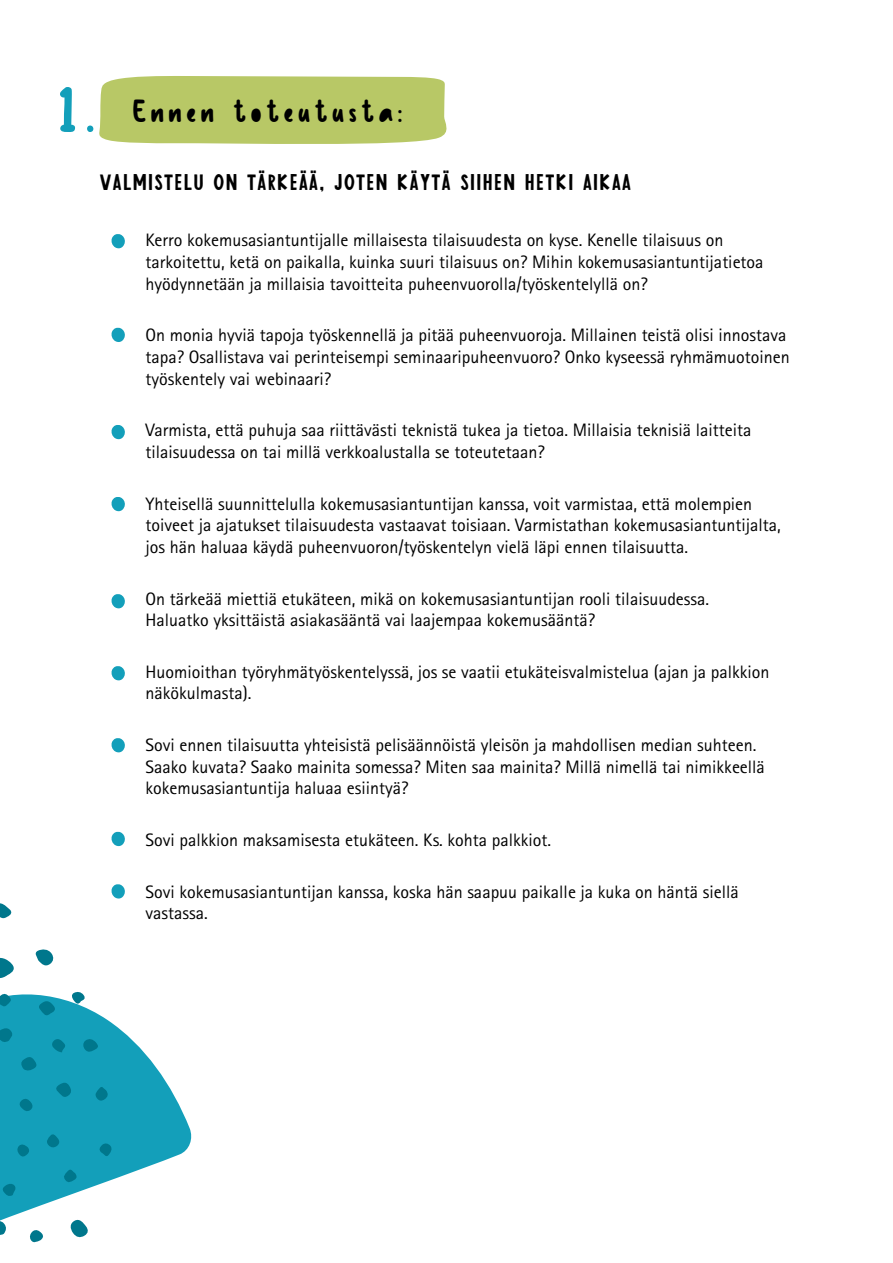
<style>
.page{position:relative;width:893px;height:1263px;background:#fff}
.page>*{position:absolute;margin:0;border:0;box-sizing:border-box;transform-origin:0 0}
.t1{font:60px "Sumo";color:#139fba}
.Väliotsikko{font:30px "Sumo Book Alt";color:#000}
.väliotsikko_vaiheet{font:21px "Sumo Book Caps";color:#000}
.Leipis{font:18px/21.6px "Rotis Sans Serif Std";color:#000}
</style>
<div class="page">
<div style="left:99px;top:76px;width:348px;height:68px;background:#b8c866"></div>
<svg style="left:111px;top:234px;width:14px;height:15px"></svg>
<svg style="left:111px;top:327px;width:14px;height:15px"></svg>
<svg style="left:111px;top:425px;width:14px;height:15px"></svg>
<svg style="left:111px;top:497px;width:14px;height:15px"></svg>
<svg style="left:111px;top:594px;width:14px;height:15px"></svg>
<svg style="left:111px;top:666px;width:14px;height:15px"></svg>
<svg style="left:111px;top:738px;width:14px;height:15px"></svg>
<svg style="left:111px;top:831px;width:14px;height:16px"></svg>
<svg style="left:111px;top:884px;width:14px;height:15px"></svg>
<svg style="left:0;top:994px;width:192px;height:225px;fill:#139fba"></svg>
<svg style="left:0;top:957px;width:14px;height:21px"></svg>
<svg style="left:70px;top:1218px;width:19px;height:20px"></svg>
<svg style="left:35px;top:949px;width:19px;height:17px"></svg>
<svg style="left:0;top:903px;width:12px;height:16px"></svg>
<svg style="left:37px;top:999px;width:20px;height:19px"></svg>
<svg style="left:0;top:1027px;width:14px;height:16px"></svg>
<svg style="left:55px;top:1081px;width:17px;height:18px"></svg>
<svg style="left:20px;top:1055px;width:18px;height:16px"></svg>
<svg style="left:0;top:1219px;width:6px;height:16px"></svg>
<svg style="left:82px;top:1038px;width:17px;height:15px"></svg>
<svg style="left:0;top:993px;width:13px;height:15px"></svg>
<svg style="left:30px;top:1230px;width:13px;height:13px"></svg>
<svg style="left:19px;top:1097px;width:14px;height:16px"></svg>
<svg style="left:51px;top:1037px;width:16px;height:15px"></svg>
<svg style="left:93px;top:1084px;width:16px;height:17px"></svg>
<svg style="left:45px;top:1132px;width:15px;height:16px"></svg>
<svg style="left:1px;top:1183px;width:16px;height:14px"></svg>
<svg style="left:62px;top:1167px;width:16px;height:17px"></svg>
<svg style="left:17px;top:1143px;width:13px;height:15px"></svg>
<svg style="left:98px;top:1142px;width:15px;height:16px"></svg>
<svg style="left:71px;top:992px;width:15px;height:14px"></svg>
<p class="t1" style="left:54px;top:76px;width:47px">1.</p>
<h2 class="Väliotsikko" style="left:130px;top:94px;width:276px">Ennen toteutusta:</h2>
<p class="väliotsikko_vaiheet" style="left:99px;top:169px;width:534px">VALMISTELU ON TÄRKEÄÄ, JOTEN KÄYTÄ SIIHEN HETKI AIKAA</p>
<p class="Leipis" style="left:145px;top:229px;width:620px">Kerro kokemusasiantuntijalle millaisesta tilaisuudesta on kyse. Kenelle tilaisuus on tarkoitettu, ketä on paikalla, kuinka suuri tilaisuus on? Mihin kokemusasiantuntijatietoa hyödynnetään ja millaisia tavoitteita puheenvuorolla/työskentelyllä on?</p>
<p class="Leipis" style="left:145px;top:324px;width:646px">On monia hyviä tapoja työskennellä ja pitää puheenvuoroja. Millainen teistä olisi innostava tapa? Osallistava vai perinteisempi seminaaripuheenvuoro? Onko kyseessä ryhmämuotoinen työskentely vai webinaari?</p>
<p class="Leipis" style="left:145px;top:419px;width:608px">Varmista, että puhuja saa riittävästi teknistä tukea ja tietoa. Millaisia teknisiä laitteita tilaisuudessa on tai millä verkkoalustalla se toteutetaan?</p>
<p class="Leipis" style="left:145px;top:493px;width:637px">Yhteisellä suunnittelulla kokemusasiantuntijan kanssa, voit varmistaa, että molempien toiveet ja ajatukset tilaisuudesta vastaavat toisiaan. Varmistathan kokemusasiantuntijalta, jos hän haluaa käydä puheenvuoron/työskentelyn vielä läpi ennen tilaisuutta.</p>
<p class="Leipis" style="left:145px;top:587px;width:565px">On tärkeää miettiä etukäteen, mikä on kokemusasiantuntijan rooli tilaisuudessa.<br>Haluatko yksittäistä asiakasääntä vai laajempaa kokemusääntä?</p>
<p class="Leipis" style="left:145px;top:661px;width:626px">Huomioithan työryhmätyöskentelyssä, jos se vaatii etukäteisvalmistelua (ajan ja palkkion näkökulmasta).</p>
<p class="Leipis" style="left:145px;top:734px;width:621px">Sovi ennen tilaisuutta yhteisistä pelisäännöistä yleisön ja mahdollisen median suhteen.<br>Saako kuvata? Saako mainita somessa? Miten saa mainita? Millä nimellä tai nimikkeellä kokemusasiantuntija haluaa esiintyä?</p>
<p class="Leipis" style="left:145px;top:829px;width:407px">Sovi palkkion maksamisesta etukäteen. Ks. kohta palkkiot.</p>
<p class="Leipis" style="left:145px;top:881px;width:595px">Sovi kokemusasiantuntijan kanssa, koska hän saapuu paikalle ja kuka on häntä siellä vastassa.</p>
</div>
